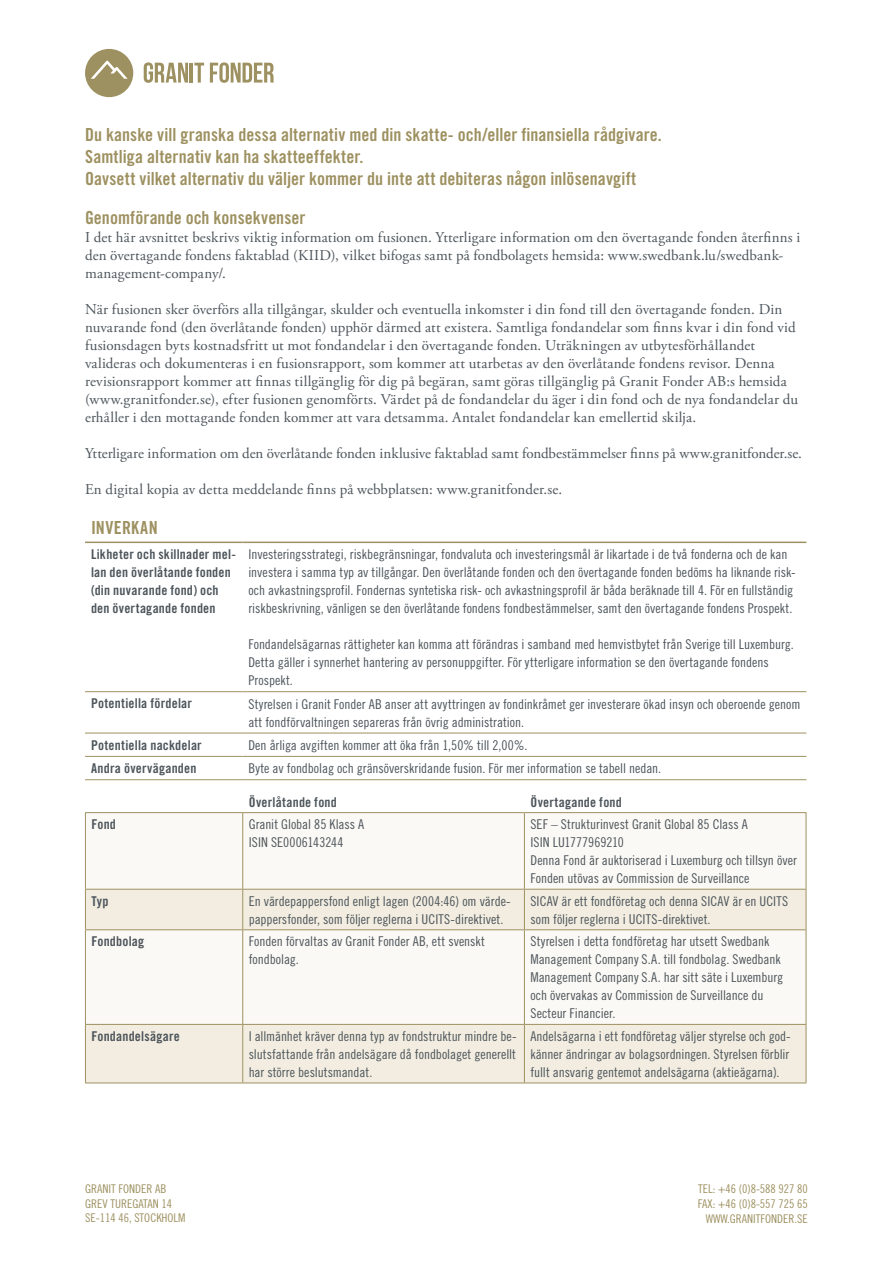
<style>
.page{position:relative;width:893px;height:1263px;background:#fff}
.page>*{position:absolute;margin:0;border:0;box-sizing:border-box;transform-origin:0 0}
.Underrubrik{font:18px "Trade Gothic Bold Cond Twenty";letter-spacing:.005em;color:#9e9161}
.Underrubrik-2{font:18px "Trade Gothic Bold Cond Twenty";letter-spacing:.025em;color:#9e9161}
.Brödtext{font:15px/18px "Adobe Garamond Pro";letter-spacing:.005em;color:#4d555b}
.Bullet_underrubrik{font:13.5px/18px "Trade Gothic Cond Eighteen";color:#4d555b}
.Bullet_underrubrik-2{font:13.5px/18px "Trade Gothic Bold Cond Twenty";letter-spacing:.015em;color:#4d555b}
.t1{font:12px "Trade Gothic Cond Eighteen";color:#9e9161}
</style>
<div class="page">
<svg style="left:144px;top:62px;width:44px;height:21px"></svg>
<hr style="left:190px;top:63px;width:3px;height:20px;background:#9e9161">
<svg style="left:194px;top:63px;width:10px;height:20px"></svg>
<svg style="left:210px;top:62px;width:64px;height:21px"></svg>
<svg style="left:85px;top:49px;width:48px;height:48px"></svg>
<hr style="left:85px;top:691px;width:157px;height:1px;background:#9e9161">
<hr style="left:242px;top:691px;width:564px;height:1px;background:#9e9161">
<hr style="left:85px;top:733px;width:157px;height:1px;background:#9e9161">
<hr style="left:242px;top:733px;width:564px;height:1px;background:#9e9161">
<hr style="left:85px;top:756px;width:157px;height:1px;background:#9e9161">
<hr style="left:242px;top:756px;width:564px;height:1px;background:#9e9161">
<hr style="left:85px;top:779px;width:157px;height:1px;background:#9e9161">
<hr style="left:242px;top:779px;width:564px;height:1px;background:#9e9161">
<hr style="left:85px;top:542px;width:157px;height:1px;background:#9e9161">
<hr style="left:242px;top:542px;width:564px;height:1px;background:#9e9161">
<div style="left:86px;top:813px;width:720px;height:76px;background:#fbf9f5"></div>
<svg style="left:86px;top:890px;width:720px;height:192px;fill:#f2ede0"></svg>
<hr style="left:85px;top:889px;width:1px;height:40px;background:#9e9161">
<hr style="left:242px;top:889px;width:1px;height:40px;background:#9e9161">
<hr style="left:524px;top:889px;width:1px;height:40px;background:#9e9161">
<hr style="left:806px;top:889px;width:1px;height:40px;background:#9e9161">
<hr style="left:85px;top:929px;width:158px;height:1px;background:#9e9161">
<hr style="left:85px;top:930px;width:1px;height:94px;background:#9e9161">
<hr style="left:243px;top:929px;width:281px;height:1px;background:#9e9161">
<hr style="left:242px;top:930px;width:1px;height:94px;background:#9e9161">
<hr style="left:524px;top:929px;width:282px;height:1px;background:#9e9161">
<hr style="left:524px;top:930px;width:1px;height:94px;background:#9e9161">
<hr style="left:806px;top:930px;width:1px;height:94px;background:#9e9161">
<hr style="left:85px;top:1024px;width:158px;height:1px;background:#9e9161">
<hr style="left:85px;top:1025px;width:1px;height:57px;background:#9e9161">
<hr style="left:243px;top:1024px;width:281px;height:1px;background:#9e9161">
<hr style="left:242px;top:1025px;width:1px;height:57px;background:#9e9161">
<hr style="left:524px;top:1024px;width:282px;height:1px;background:#9e9161">
<hr style="left:524px;top:1025px;width:1px;height:57px;background:#9e9161">
<hr style="left:806px;top:1025px;width:1px;height:57px;background:#9e9161">
<hr style="left:85px;top:1082px;width:158px;height:1px;background:#9e9161">
<hr style="left:243px;top:1082px;width:281px;height:1px;background:#9e9161">
<hr style="left:524px;top:1082px;width:282px;height:1px;background:#9e9161">
<hr style="left:85px;top:812px;width:158px;height:1px;background:#9e9161">
<hr style="left:85px;top:813px;width:1px;height:76px;background:#9e9161">
<hr style="left:85px;top:889px;width:158px;height:1px;background:#9e9161">
<hr style="left:243px;top:812px;width:281px;height:1px;background:#9e9161">
<hr style="left:242px;top:813px;width:1px;height:76px;background:#9e9161">
<hr style="left:243px;top:889px;width:281px;height:1px;background:#9e9161">
<hr style="left:524px;top:812px;width:282px;height:1px;background:#9e9161">
<hr style="left:524px;top:813px;width:1px;height:76px;background:#9e9161">
<hr style="left:806px;top:813px;width:1px;height:76px;background:#9e9161">
<hr style="left:524px;top:889px;width:282px;height:1px;background:#9e9161">
<p class="Underrubrik" style="left:85px;top:124px;width:578px">Du kanske vill granska dessa alternativ med din skatte- och/eller finansiella rådgivare.</p>
<p class="Underrubrik" style="left:85px;top:146px;width:280px">Samtliga alternativ kan ha skatteeffekter.</p>
<p class="Underrubrik" style="left:85px;top:167px;width:553px">Oavsett vilket alternativ du väljer kommer du inte att debiteras någon inlösenavgift</p>
<p class="Underrubrik" style="left:85px;top:206px;width:222px">Genomförande och konsekvenser</p>
<p class="Brödtext" style="left:85px;top:228px;width:717px">I det här avsnittet beskrivs viktig information om fusionen. Ytterligare information om den övertagande fonden återfinns i den övertagande fondens faktablad (KIID), vilket bifogas samt på fondbolagets hemsida: www.swedbank.lu/swedbank&shy;management-company/.</p>
<p class="Brödtext" style="left:85px;top:300px;width:715px">När fusionen sker överförs alla tillgångar, skulder och eventuella inkomster i din fond till den övertagande fonden. Din nuvarande fond (den överlåtande fonden) upphör därmed att existera. Samtliga fondandelar som finns kvar i din fond vid fusionsdagen byts kostnadsfritt ut mot fondandelar i den övertagande fonden. Uträkningen av utbytesförhållandet valideras och dokumenteras i en fusionsrapport, som kommer att utarbetas av den överlåtande fondens revisor. Denna revisionsrapport kommer att finnas tillgänglig för dig på begäran, samt göras tillgänglig på Granit Fonder AB:s hemsida (www.granitfonder.se), efter fusionen genomförts. Värdet på de fondandelar du äger i din fond och de nya fondandelar du erhåller i den mottagande fonden kommer att vara detsamma. Antalet fondandelar kan emellertid skilja.</p>
<p class="Brödtext" style="left:85px;top:444px;width:718px">Ytterligare information om den överlåtande fonden inklusive faktablad samt fondbestämmelser finns på www.granitfonder.se.</p>
<p class="Brödtext" style="left:85px;top:480px;width:479px">En digital kopia av detta meddelande finns på webbplatsen: www.granitfonder.se.</p>
<p class="Underrubrik-2" style="left:91px;top:516px;width:68px">INVERKAN</p>
<p class="Bullet_underrubrik-2" style="left:91px;top:545px;width:146px">Likheter och skillnader mel&shy;lan den överlåtande fonden (din nuvarande fond) och den övertagande fonden</p>
<p class="Bullet_underrubrik" style="left:248px;top:545px;width:549px">Investeringsstrategi, riskbegränsningar, fondvaluta och investeringsmål är likartade i de två fonderna och de kan investera i samma typ av tillgångar. Den överlåtande fonden och den övertagande fonden bedöms ha liknande risk&shy;och avkastningsprofil. Fondernas syntetiska risk- och avkastningsprofil är båda beräknade till 4. För en fullständig riskbeskrivning, vänligen se den överlåtande fondens fondbestämmelser, samt den övertagande fondens Prospekt.</p>
<p class="Bullet_underrubrik" style="left:248px;top:635px;width:547px">Fondandelsägarnas rättigheter kan komma att förändras i samband med hemvistbytet från Sverige till Luxemburg.<br>Detta gäller i synnerhet hantering av personuppgifter. För ytterligare information se den övertagande fondens<br>Prospekt.</p>
<p class="Bullet_underrubrik-2" style="left:91px;top:694px;width:103px">Potentiella fördelar</p>
<p class="Bullet_underrubrik" style="left:248px;top:695px;width:554px">Styrelsen i Granit Fonder AB anser att avyttringen av fondinkråmet ger investerare ökad insyn och oberoende genom att fondförvaltningen separeras från övrig administration.</p>
<p class="Bullet_underrubrik-2" style="left:91px;top:736px;width:112px">Potentiella nackdelar</p>
<p class="Bullet_underrubrik" style="left:248px;top:736px;width:281px">Den årliga avgiften kommer att öka från 1,50% till 2,00%.</p>
<p class="Bullet_underrubrik-2" style="left:91px;top:759px;width:107px">Andra överväganden</p>
<p class="Bullet_underrubrik" style="left:248px;top:759px;width:414px">Byte av fondbolag och gränsöverskridande fusion. För mer information se tabell nedan.</p>
<p class="Bullet_underrubrik-2" style="left:249px;top:793px;width:90px">Överlåtande fond</p>
<p class="Bullet_underrubrik-2" style="left:530px;top:793px;width:93px">Övertagande fond</p>
<p class="Bullet_underrubrik-2" style="left:91px;top:815px;width:26px">Fond</p>
<p class="Bullet_underrubrik" style="left:249px;top:815px;width:117px">Granit Global 85 Klass A</p>
<p class="Bullet_underrubrik" style="left:249px;top:833px;width:96px">ISIN SE0006143244</p>
<p class="Bullet_underrubrik" style="left:530px;top:815px;width:219px">SEF – Strukturinvest Granit Global 85 Class A</p>
<p class="Bullet_underrubrik" style="left:530px;top:833px;width:268px">ISIN LU1777969210<br>Denna Fond är auktoriserad i Luxemburg och tillsyn över<br>Fonden utövas av Commission de Surveillance</p>
<p class="Bullet_underrubrik-2" style="left:91px;top:892px;width:18px">Typ</p>
<p class="Bullet_underrubrik" style="left:249px;top:892px;width:263px">En värdepappersfond enligt lagen (2004:46) om värde&shy;pappersfonder, som följer reglerna i UCITS-direktivet.</p>
<p class="Bullet_underrubrik" style="left:530px;top:892px;width:259px">SICAV är ett fondföretag och denna SICAV är en UCITS som följer reglerna i UCITS-direktivet.</p>
<p class="Bullet_underrubrik-2" style="left:91px;top:932px;width:54px">Fondbolag</p>
<p class="Bullet_underrubrik" style="left:249px;top:932px;width:238px">Fonden förvaltas av Granit Fonder AB, ett svenskt fondbolag.</p>
<p class="Bullet_underrubrik" style="left:530px;top:932px;width:254px">Styrelsen i detta fondföretag har utsett Swedbank Management Company S.A. till fondbolag. Swedbank Management Company S.A. har sitt säte i Luxemburg och övervakas av Commission de Surveillance du Secteur Financier.</p>
<p class="Bullet_underrubrik-2" style="left:91px;top:1027px;width:90px">Fondandelsägare</p>
<p class="Bullet_underrubrik" style="left:249px;top:1027px;width:269px;text-align:justify">I allmänhet kräver denna typ av fondstruktur mindre be&shy;slutsfattande från andelsägare då fondbolaget generellt har större beslutsmandat.</p>
<p class="Bullet_underrubrik" style="left:530px;top:1027px;width:262px;text-align:justify">Andelsägarna i ett fondföretag väljer styrelse och god&shy;känner ändringar av bolagsordningen. Styrelsen förblir fullt ansvarig gentemot andelsägarna (aktieägarna).</p>
<p class="t1" style="left:85px;top:1182px;width:83px">GRANIT FONDER AB</p>
<p class="t1" style="left:85px;top:1196px;width:89px">GREV TUREGATAN 14</p>
<p class="t1" style="left:85px;top:1211px;width:102px">SE-114 46, STOCKHOLM</p>
<p class="t1" style="left:698px;top:1182px;width:111px">TEL: +46 (0)8-588 927 80</p>
<p class="t1" style="left:698px;top:1197px;width:112px">FAX: +46 (0)8-557 725 65</p>
<p class="t1" style="left:706px;top:1212px;width:104px">WWW.GRANITFONDER.SE</p>
</div>
